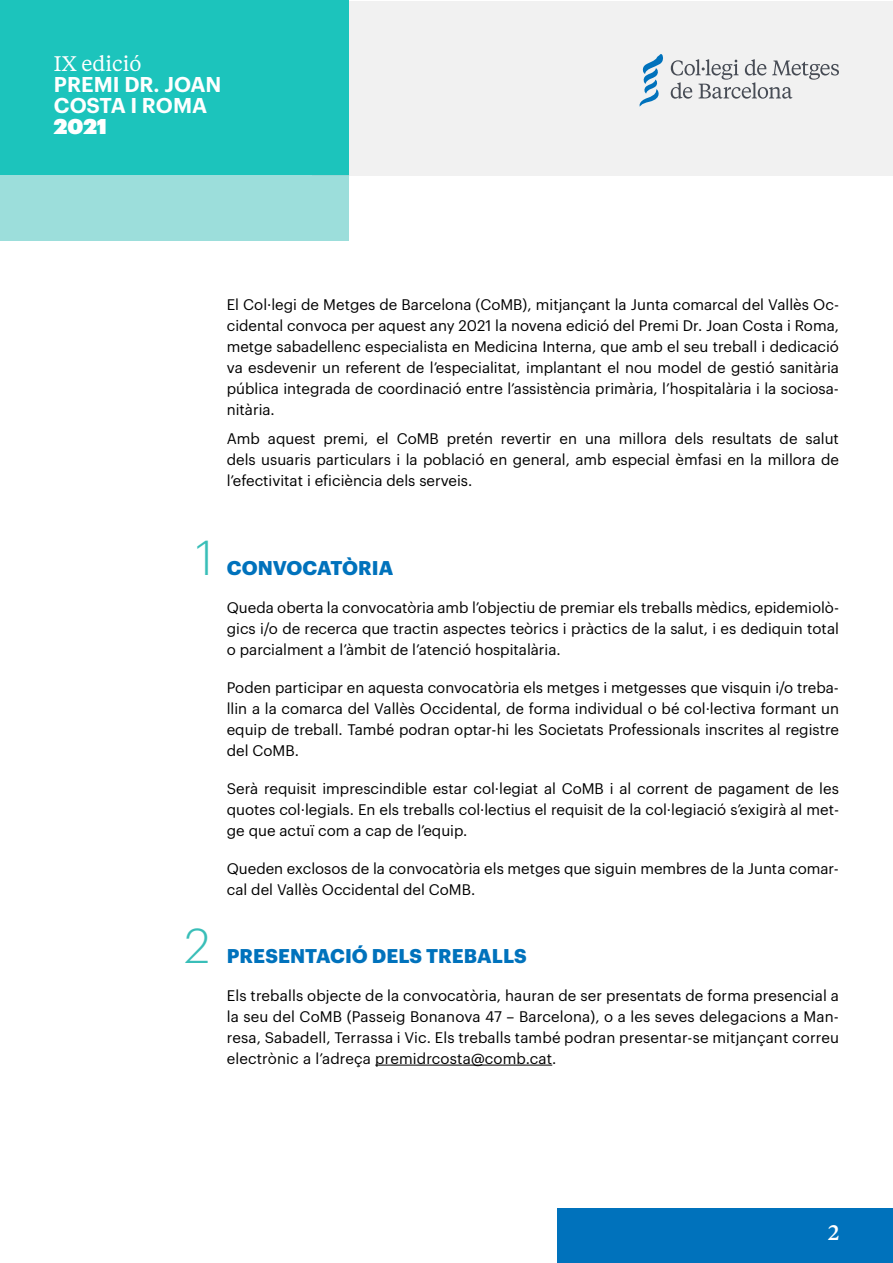
<style>
.page{position:relative;width:893px;height:1263px;background:#fff}
.page>*{position:absolute;margin:0;border:0;box-sizing:border-box;transform-origin:0 0}
.t1{font:300 48px "Graphik";color:#39beb8}
.t2{font:600 21px/21px "Graphik";color:#fff}
.t3{font:21px "Tiempos Text";color:#fff}
.t4{font:21px "Graphik Super";color:#fff}
.t5{font:500 21px "Tiempos Text";color:#fff}
.t6{font:700 19.5px "Graphik";letter-spacing:.005em;color:#0072bc}
.t7{font:15px/21px "Graphik";color:#000;text-align:justify}
</style>
<div class="page">
<div style="left:313px;top:1px;width:580px;height:175px;background:#f1f1f1"></div>
<svg style="left:0;top:0;width:349px;height:240px;background:#3ecbc4"></svg>
<svg style="left:671px;top:59px;width:168px;height:40px"></svg>
<svg style="left:639px;top:54px;width:24px;height:53px"></svg>
<div style="left:557px;top:1209px;width:336px;height:54px;background:#0072bc"></div>
<hr style="left:375px;top:1065px;width:177px;height:1px;background:#000">
<h2 class="t3" style="left:54px;top:49px;width:89px">IX edició</h2>
<h2 class="t2" style="left:54px;top:72px;width:169px">PREMI DR. JOAN<br>COSTA I ROMA</h2>
<h2 class="t4" style="left:54px;top:110px;width:54px">2021</h2>
<p class="t7" style="left:227px;top:293px;width:614px">El Col·legi de Metges de Barcelona (CoMB), mitjançant la Junta comarcal del Vallès Oc&shy;cidental convoca per aquest any 2021 la novena edició del Premi Dr. Joan Costa i Roma, metge sabadellenc especialista en Medicina Interna, que amb el seu treball i dedicació va esdevenir un referent de l’especialitat, implantant el nou model de gestió sanitària pública integrada de coordinació entre l’assistència primària, l’hospitalària i la sociosa&shy;nitària.</p>
<p class="t7" style="left:227px;top:427px;width:614px">Amb aquest premi, el CoMB pretén revertir en una millora dels resultats de salut dels usuaris particulars i la població en general, amb especial èmfasi en la millora de l’efectivitat i eficiència dels serveis.</p>
<h1 class="t1" style="left:196px;top:523px;width:19px">1</h1>
<h1 class="t1" style="left:184px;top:910px;width:27px">2</h1>
<h3 class="t6" style="left:227px;top:553px;width:168px">CONVOCATÒRIA</h3>
<p class="t7" style="left:227px;top:596px;width:614px">Queda oberta la convocatòria amb l’objectiu de premiar els treballs mèdics, epidemiolò&shy;gics i/o de recerca que tractin aspectes teòrics i pràctics de la salut, i es dediquin total o parcialment a l’àmbit de l’atenció hospitalària.</p>
<p class="t7" style="left:227px;top:676px;width:614px">Poden participar en aquesta convocatòria els metges i metgesses que visquin i/o treba&shy;llin a la comarca del Vallès Occidental, de forma individual o bé col·lectiva formant un equip de treball. També podran optar-hi les Societats Professionals inscrites al registre del CoMB.</p>
<p class="t7" style="left:227px;top:777px;width:614px">Serà requisit imprescindible estar col·legiat al CoMB i al corrent de pagament de les quotes col·legials. En els treballs col·lectius el requisit de la col·legiació s’exigirà al met&shy;ge que actuï com a cap de l’equip.</p>
<p class="t7" style="left:227px;top:857px;width:614px">Queden exclosos de la convocatòria els metges que siguin membres de la Junta comar&shy;cal del Vallès Occidental del CoMB.</p>
<h3 class="t6" style="left:227px;top:940px;width:302px">PRESENTACIÓ DELS TREBALLS</h3>
<p class="t7" style="left:227px;top:983px;width:614px">Els treballs objecte de la convocatòria, hauran de ser presentats de forma presencial a la seu del CoMB (Passeig Bonanova 47 – Barcelona), o a les seves delegacions a Man&shy;resa, Sabadell, Terrassa i Vic. Els treballs també podran presentar-se mitjançant correu electrònic a l’adreça premidrcosta@comb.cat.</p>
<h2 class="t5" style="left:828px;top:1218px;width:13px">2</h2>
</div>
